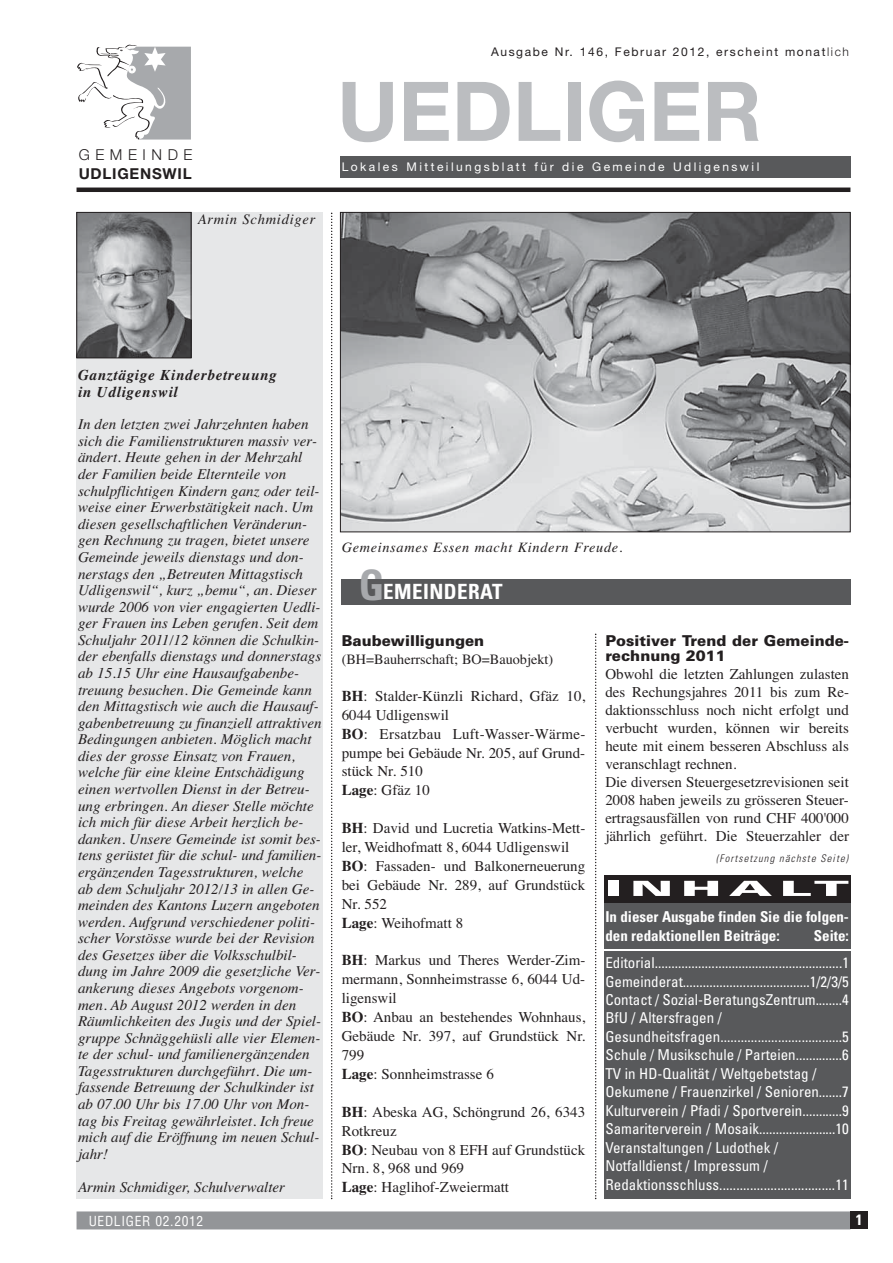
<style>
.page{position:relative;width:893px;height:1263px;background:#fff}
.page>*{position:absolute;margin:0;border:0;box-sizing:border-box;transform-origin:0 0}
.t1{font:82.5px "Helvetica Neue Bold TT";color:#bbbdc0}
.t2{font:700 condensed 21px "Univers";letter-spacing:.02em;color:#fff}
.t3{font:900 21px "Univers";letter-spacing:.135em;color:#fff;scale:2.5 1}
.t4{font:700 15.15px "Helvetica Neue";letter-spacing:.05em;color:#231f20}
.t5{font:300 15.15px "Helvetica Neue";letter-spacing:.37em;color:#231f20}
.t6{font:italic 15px/16.5px "Times";color:#231f20}
.t7{font:15px/18.9px "Times";color:#231f20}
.t8{font:condensed 15px/18.5px "Univers";color:#fff}
.t9{font:700 condensed 15px/19.5px "Univers";color:#fff}
.t10{font:900 15px/15px "Univers";color:#231f20}
.t11{font:italic 700 15px/16.2px "Times";letter-spacing:.05em;color:#231f20}
.t12{font:italic 14.55px "Times";letter-spacing:.05em;color:#231f20}
.t13{font:italic 14.25px "Times";letter-spacing:.05em;color:#231f20}
.t14{font:14.25px "Times";color:#231f20}
.t15{font:condensed 13.5px "Helvetica";letter-spacing:.05em;color:#fff}
.t16{font:12px "Helvetica Neue";letter-spacing:.205em;color:#fff}
.t17{font:12px "Helvetica Neue";letter-spacing:.135em;color:#231f20}
.t18{font:italic 300 condensed 10.5px "Univers";color:#231f20}
.s1{font-weight:300}
.s2{font-size:42px;color:#a7a9ac}
.s3{font-weight:700}
</style>
<div class="page">
<div style="left:77px;top:213px;width:246px;height:986px;background:#e6e7e8"></div>
<hr style="left:77px;top:188px;width:773px;height:4px;background:#231f20">
<svg style="left:331px;top:213px;width:1px;height:986px"></svg>
<div style="left:77px;top:1211px;width:773px;height:18px;background:#939598"></div>
<div style="left:850px;top:1211px;width:18px;height:18px;background:#231f20"></div>
<svg style="left:595px;top:634px;width:1px;height:565px"></svg>
<div style="left:604px;top:875px;width:246px;height:35px;background:#231f20"></div>
<div style="left:340px;top:156px;width:510px;height:21px;background:#58595b"></div>
<div style="left:341px;top:579px;width:509px;height:25px;background:#58595b"></div>
<div style="left:196px;top:212px;width:127px;height:34px;background:#e6e7e8"></div>
<div style="left:604px;top:903px;width:246px;height:46px;background:#58595b"></div>
<div style="left:604px;top:951px;width:246px;height:248px;background:#58595b"></div>
<img style="left:79px;top:214px;width:110px;height:142px">
<div style="left:77px;top:212px;width:114px;height:146px;border:1px solid #231f20"></div>
<img style="left:342px;top:214px;width:506px;height:316px">
<div style="left:340px;top:212px;width:510px;height:320px;border:1px solid #231f20"></div>
<svg style="left:77px;top:44px;width:114px;height:96px"></svg>
<p class="t5" style="left:79px;top:149px;width:115px">GEMEINDE</p>
<p class="t4" style="left:79px;top:168px;width:114px">UDLIGENSWIL</p>
<p class="t12" style="left:198px;top:213px;width:119px">Armin Schmidiger</p>
<p class="t17" style="left:491px;top:47px;width:359px">Ausgabe Nr. 146, Februar 2012, erscheint monat<span class="s1">lich</span></p>
<h1 class="t1" style="left:337px;top:64px;width:426px">UEDLIGER</h1>
<p class="t16" style="left:342px;top:163px;width:419px">Lokales Mitteilungsblatt für die Gemeinde Udligenswil</p>
<p class="t11" style="left:78px;top:369px;width:200px">Ganztägige Kinderbetreuung in Udligenswil</p>
<p class="t6" style="left:78px;top:417px;width:245px">In den letzten zwei Jahrzehnten haben sich die Familienstrukturen massiv ver&shy;ändert. Heute gehen in der Mehrzahl der Familien beide Elternteile von schulpflichtigen Kindern ganz oder teil&shy;weise einer Erwerbstätigkeit nach. Um diesen gesellschaftlichen Veränderun&shy;gen Rechnung zu tragen, bietet unsere Gemeinde jeweils dienstags und don&shy;nerstags den „Betreuten Mittagstisch Udligenswil“, kurz „bemu“, an. Dieser wurde 2006 von vier engagierten Uedli&shy;ger Frauen ins Leben gerufen. Seit dem Schuljahr 2011/12 können die Schulkin&shy;der ebenfalls dienstags und donnerstags ab 15.15 Uhr eine Hausaufgabenbe&shy;treuung besuchen. Die Gemeinde kann den Mittagstisch wie auch die Hausauf&shy;gabenbetreuung zu finanziell attraktiven Bedingungen anbieten. Möglich macht dies der grosse Einsatz von Frauen, welche für eine kleine Entschädigung einen wertvollen Dienst in der Betreu&shy;ung erbringen. An dieser Stelle möchte ich mich für diese Arbeit herzlich be&shy;danken. Unsere Gemeinde ist somit bes&shy;tens gerüstet für die schul- und familien&shy;ergänzenden Tagesstrukturen, welche ab dem Schuljahr 2012/13 in allen Ge&shy;meinden des Kantons Luzern angeboten werden. Aufgrund verschiedener politi&shy;scher Vorstösse wurde bei der Revision des Gesetzes über die Volksschulbil&shy;dung im Jahre 2009 die gesetzliche Ver&shy;ankerung dieses Angebots vorgenom&shy;men. Ab August 2012 werden in den Räumlichkeiten des Jugis und der Spiel&shy;gruppe Schnäggehüsli alle vier Elemen&shy;te der schul- und familienergänzenden Tagesstrukturen durchgeführt. Die um&shy;fassende Betreuung der Schulkinder ist ab 07.00 Uhr bis 17.00 Uhr von Mon&shy;tag bis Freitag gewährleistet. Ich freue mich auf die Eröffnung im neuen Schul&shy;jahr!</p>
<p class="t6" style="left:78px;top:1180px;width:208px">Armin Schmidiger, Schulverwalter</p>
<p class="t15" style="left:89px;top:1215px;width:116px">UEDLIGER 02.2012</p>
<p class="t13" style="left:342px;top:542px;width:282px">Gemeinsames Essen macht Kindern Freude.</p>
<h2 class="t2" style="left:359px;top:584px;width:145px"><span class="s2">G</span>EMEINDERAT</h2>
<p class="t10" style="left:342px;top:634px;width:144px">Baubewilligungen</p>
<p class="t14" style="left:342px;top:654px;width:213px">(BH=Bauherrschaft; BO=Bauobjekt)</p>
<p class="t7" style="left:342px;top:688px;width:245px"><span class="s3">BH</span>: Stalder-Künzli Richard, Gfäz 10,<br>6044 Udligenswil<br><span class="s3">BO</span>: Ersatzbau Luft-Wasser-Wärme&shy;pumpe bei Gebäude Nr. 205, auf Grund&shy;stück Nr. 510<br><span class="s3">Lage</span>: Gfäz 10</p>
<p class="t7" style="left:342px;top:820px;width:245px"><span class="s3">BH</span>: David und Lucretia Watkins-Mett&shy;ler, Weidhofmatt 8, 6044 Udligenswil<br><span class="s3">BO</span>: Fassaden- und Balkonerneuerung bei Gebäude Nr. 289, auf Grundstück<br>Nr. 552<br><span class="s3">Lage</span>: Weihofmatt 8</p>
<p class="t7" style="left:342px;top:952px;width:245px"><span class="s3">BH</span>: Markus und Theres Werder-Zim&shy;mermann, Sonnheimstrasse 6, 6044 Ud&shy;ligenswil<br><span class="s3">BO</span>: Anbau an bestehendes Wohnhaus,<br>Gebäude Nr. 397, auf Grundstück Nr.<br>799<br><span class="s3">Lage</span>: Sonnheimstrasse 6</p>
<p class="t7" style="left:342px;top:1104px;width:245px"><span class="s3">BH</span>: Abeska AG, Schöngrund 26, 6343<br>Rotkreuz<br><span class="s3">BO</span>: Neubau von 8 EFH auf Grundstück<br>Nrn. 8, 968 und 969<br><span class="s3">Lage</span>: Haglihof-Zweiermatt</p>
<p class="t10" style="left:605px;top:634px;width:245px">Positiver Trend der Gemeinde&shy;rechnung 2011</p>
<p class="t7" style="left:605px;top:666px;width:245px;line-height:18px">Obwohl die letzten Zahlungen zulasten des Rechungsjahres 2011 bis zum Re&shy;daktionsschluss noch nicht erfolgt und verbucht wurden, können wir bereits heute mit einem besseren Abschluss als veranschlagt rechnen.<br>Die diversen Steuergesetzrevisionen seit 2008 haben jeweils zu grösseren Steuer&shy;ertragsausfällen von rund CHF 400'000 jährlich geführt. Die Steuerzahler der</p>
<p class="t18" style="left:716px;top:855px;width:136px">(Fortsetzung nächste Seite)</p>
<h2 class="t3" style="left:605px;top:881px;width:99px">INHALT</h2>
<p class="t9" style="left:605px;top:908px;width:245px">In dieser Ausgabe finden Sie die folgen&shy;den redaktionellen Beiträge:</p>
<p class="t9" style="left:814px;top:927px;width:37px">Seite:</p>
<p class="t8" style="left:605px;top:955px;width:245px">Editorial........................................................1<br>Gemeinderat......................................1/2/3/5<br>Contact / Sozial-BeratungsZentrum........4<br>BfU / Altersfragen / Gesundheitsfragen....................................5<br>Schule / Musikschule / Parteien..............6<br>TV in HD-Qualität / Weltgebetstag / Oekumene / Frauenzirkel / Senioren.......7<br>Kulturverein / Pfadi / Sportverein............9<br>Samariterverein / Mosaik.......................10<br>Veranstaltungen / Ludothek / Notfalldienst / Impressum / Redaktionsschluss..................................11</p>
<p class="t9" style="left:856px;top:1212px;width:8px">1</p>
</div>
